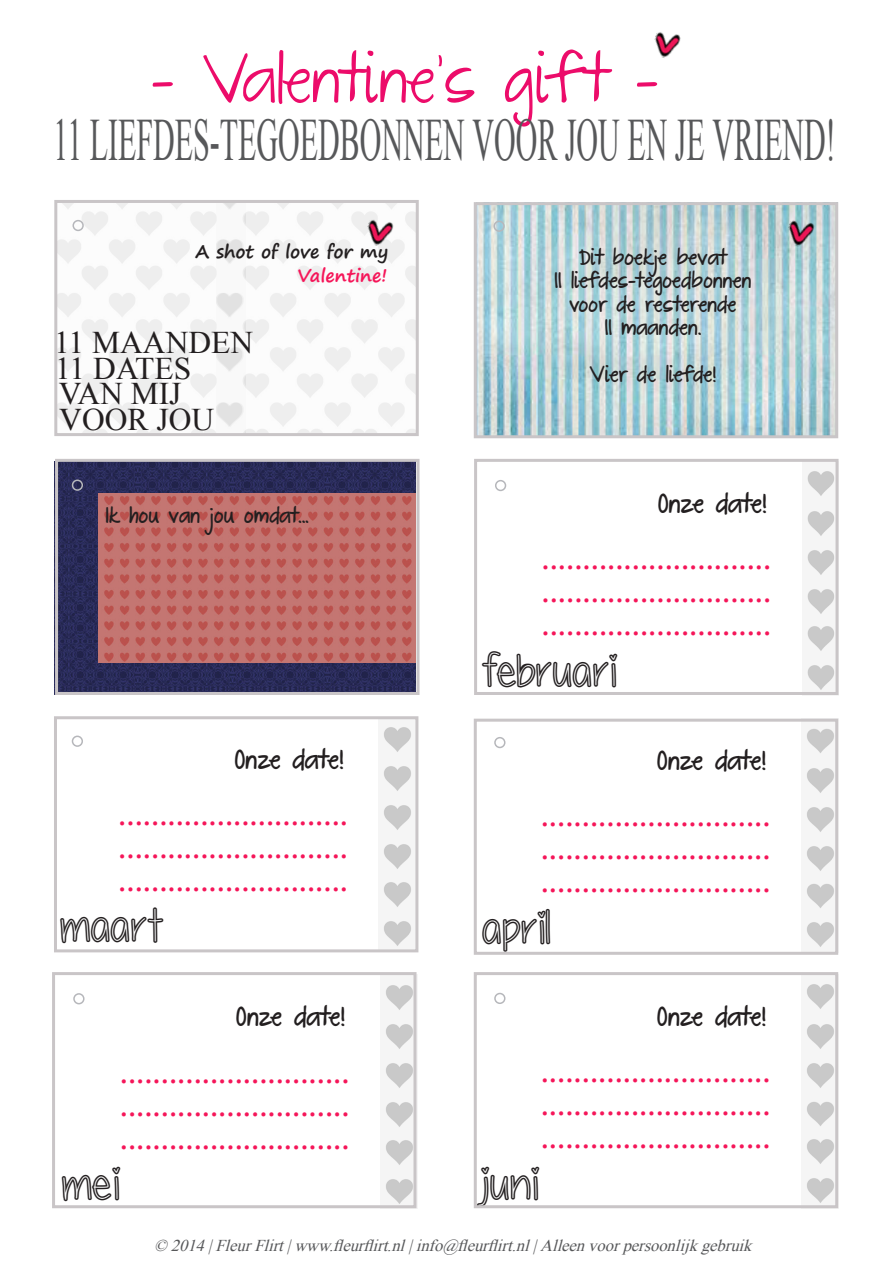
<style>
.page{position:relative;width:893px;height:1263px;background:#fff}
.page>*{position:absolute;margin:0;border:0;box-sizing:border-box;transform-origin:0 0}
.t1{font:60px "Iskoola Pota";color:#57585a;scale:.5 1}
.t2{font:58.5px "The Great Escape";color:#ec0c6a}
.t3{font:46.5px "My First Crush Hollow";color:#231f20}
.t4{font:36px "Minion Pro";color:#f51659}
.t5{font:31.5px "Iskoola Pota";color:#231f20}
.t6{font:700 24px "The Great Escape";color:#231f20}
.t7{font:700 19.5px "The Great Escape";color:#231f20}
.t8{font:700 18px "Segoe Print";color:#231f20}
.t9{font:700 18px "Segoe Print";color:#f51659}
.t10{font:italic 16.5px "Iskoola Pota";color:#57585a}
</style>
<div class="page">
<img style="left:216px;top:204px;width:199px;height:228px">
<div style="left:72px;top:220px;width:12px;height:11px;border:2px solid #b6b7bb;border-radius:50%"></div>
<img style="left:363px;top:214px;width:34px;height:36px">
<div style="left:54px;top:200px;width:365px;height:236px;border:3px solid #c9c5c7"></div>
<img style="left:478px;top:206px;width:356px;height:228px">
<img style="left:784px;top:215px;width:34px;height:35px">
<div style="left:493px;top:221px;width:12px;height:11px;border:2px solid #b6b7bb;border-radius:50%"></div>
<img style="left:54px;top:461px;width:361px;height:234px">
<img style="left:99px;top:494px;width:316px;height:168px">
<div style="left:72px;top:479px;width:11px;height:12px;border:2px solid #b6b7bb;border-radius:50%"></div>
<div style="left:495px;top:480px;width:11px;height:11px;border:2px solid #b6b7bb;border-radius:50%"></div>
<img style="left:807px;top:619px;width:32px;height:76px">
<img style="left:807px;top:461px;width:32px;height:158px">
<div style="left:72px;top:735px;width:11px;height:12px;border:2px solid #b6b7bb;border-radius:50%"></div>
<img style="left:383px;top:881px;width:29px;height:66px">
<img style="left:383px;top:726px;width:29px;height:144px">
<div style="left:494px;top:737px;width:11px;height:11px;border:2px solid #b6b7bb;border-radius:50%"></div>
<img style="left:806px;top:883px;width:28px;height:65px">
<img style="left:801px;top:718px;width:37px;height:154px">
<div style="left:73px;top:993px;width:12px;height:11px;border:2px solid #b6b7bb;border-radius:50%"></div>
<img style="left:385px;top:1170px;width:32px;height:38px">
<img style="left:385px;top:975px;width:32px;height:155px">
<img style="left:385px;top:1130px;width:32px;height:40px">
<div style="left:494px;top:993px;width:11px;height:11px;border:2px solid #b6b7bb;border-radius:50%"></div>
<img style="left:806px;top:1138px;width:28px;height:66px">
<img style="left:806px;top:983px;width:28px;height:67px">
<img style="left:806px;top:1062px;width:28px;height:65px">
<img style="left:654px;top:32px;width:27px;height:26px">
<div style="left:474px;top:202px;width:364px;height:236px;border:3px solid #c9c5c7"></div>
<div style="left:55px;top:459px;width:364px;height:236px;border:3px solid #c9c5c7"></div>
<div style="left:474px;top:459px;width:364px;height:236px;border:3px solid #c9c5c7"></div>
<div style="left:474px;top:719px;width:364px;height:236px;border:3px solid #c9c5c7"></div>
<div style="left:54px;top:716px;width:364px;height:236px;border:3px solid #c9c5c7"></div>
<div style="left:52px;top:972px;width:364px;height:236px;border:3px solid #c9c5c7"></div>
<div style="left:474px;top:972px;width:364px;height:236px;border:3px solid #c9c5c7"></div>
<p class="t2" style="left:152px;top:48px;width:508px">- Valentine’s gift -</p>
<p class="t1" style="left:54px;top:105px;width:1566px">11 LIEFDES-TEGOEDBONNEN VOOR JOU EN JE VRIEND!</p>
<p class="t8" style="left:195px;top:235px;width:195px">A shot of love for my</p>
<p class="t9" style="left:298px;top:259px;width:91px">Valentine!</p>
<p class="t5" style="left:54px;top:324px;width:201px">11 MAANDEN</p>
<p class="t5" style="left:55px;top:350px;width:138px">11 DATES</p>
<p class="t5" style="left:59px;top:375px;width:124px">VAN MIJ</p>
<p class="t5" style="left:59px;top:401px;width:156px">VOOR JOU</p>
<p class="t7" style="left:106px;top:505px;width:204px">Ik hou van jou omdat...</p>
<p class="t6" style="left:235px;top:746px;width:110px">Onze date!</p>
<p class="t4" style="left:118px;top:789px;width:231px">............................</p>
<p class="t4" style="left:118px;top:822px;width:231px">............................</p>
<p class="t4" style="left:118px;top:855px;width:231px">............................</p>
<p class="t3" style="left:59px;top:899px;width:105px">maart</p>
<p class="t6" style="left:236px;top:1004px;width:110px">Onze date!</p>
<p class="t4" style="left:120px;top:1047px;width:231px">............................</p>
<p class="t4" style="left:120px;top:1080px;width:231px">............................</p>
<p class="t4" style="left:120px;top:1113px;width:231px">............................</p>
<p class="t3" style="left:60px;top:1156px;width:61px">mei</p>
<p class="t7" style="left:579px;top:247px;width:149px">Dit boekje bevat</p>
<p class="t7" style="left:554px;top:270px;width:199px">11 liefdes-tegoedbonnen</p>
<p class="t7" style="left:569px;top:294px;width:169px">voor de resterende</p>
<p class="t7" style="left:605px;top:317px;width:98px">11 maanden.</p>
<p class="t7" style="left:590px;top:364px;width:128px">Vier de liefde!</p>
<p class="t6" style="left:658px;top:491px;width:110px">Onze date!</p>
<p class="t4" style="left:541px;top:534px;width:231px">............................</p>
<p class="t4" style="left:541px;top:567px;width:231px">............................</p>
<p class="t4" style="left:541px;top:600px;width:231px">............................</p>
<p class="t3" style="left:482px;top:643px;width:136px">februari</p>
<p class="t6" style="left:657px;top:748px;width:110px">Onze date!</p>
<p class="t4" style="left:541px;top:791px;width:231px">............................</p>
<p class="t4" style="left:541px;top:824px;width:231px">............................</p>
<p class="t4" style="left:541px;top:857px;width:231px">............................</p>
<p class="t3" style="left:481px;top:900px;width:71px">april</p>
<p class="t6" style="left:657px;top:1003px;width:110px">Onze date!</p>
<p class="t4" style="left:541px;top:1046px;width:231px">............................</p>
<p class="t4" style="left:541px;top:1079px;width:231px">............................</p>
<p class="t4" style="left:541px;top:1112px;width:231px">............................</p>
<p class="t3" style="left:481px;top:1156px;width:58px">juni</p>
<p class="t10" style="left:154px;top:1236px;width:604px">© 2014|FleurFlirt|www.fleurflirt.nl|info@fleurflirt.nl|Alleenvoorp ersoonlijkgebruik</p>
</div>
